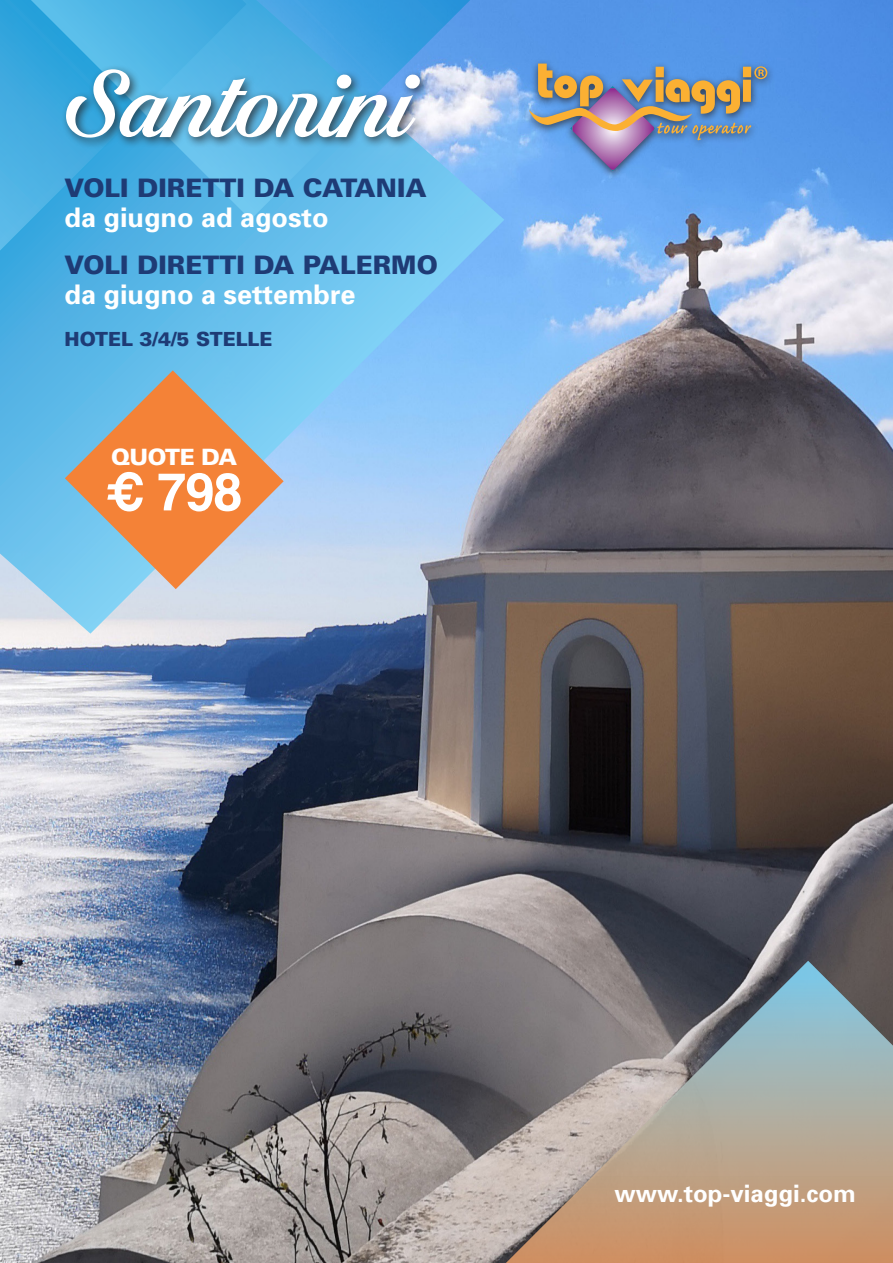
<style>
.page{position:relative;width:893px;height:1263px;background:#fff}
.page>*{position:absolute;margin:0;border:0;box-sizing:border-box;transform-origin:0 0}
.t1{font:105px "Shaded Larch PERSONALUSEONLY";color:#fff}
.t2{font:700 52.5px "Helvetica";color:#fff}
.t3{font:700 27px "Univers";color:#fff}
.t4{font:900 25.5px "Univers";color:#1e3b75}
.t5{font:700 24px "Univers";color:#fff}
.t6{font:900 22.5px "Univers";letter-spacing:-.02em;color:#fff}
.t7{font:900 19.5px "Univers";color:#1e3b75}
</style>
<div class="page">
<img style="left:0;top:0;width:892px;height:1263px">
<svg style="left:1px;top:0;width:503px;height:634px;background:#8ac2e8"></svg>
<svg style="left:1px;top:0;width:245px;height:304px;background:#4cb0e3"></svg>
<svg style="left:29px;top:0;width:443px;height:220px;background:#56b3e6"></svg>
<div style="left:61px;top:64px;width:370px;height:85px;background:#231f20;opacity:.75"></div>
<svg style="left:65px;top:370px;width:219px;height:219px;background:#bba796"></svg>
<div style="left:522px;top:58px;width:253px;height:122px;background:#231f20;opacity:.75"></div>
<svg style="left:529px;top:64px;width:238px;height:107px;background:#8395b3"></svg>
<svg style="left:432px;top:961px;width:461px;height:302px;background:#9e9389"></svg>
<p class="t1" style="left:65px;top:44px;width:350px">Santorini</p>
<p class="t4" style="left:65px;top:172px;width:364px">VOLI DIRETTI DA CATANIA</p>
<p class="t3" style="left:65px;top:201px;width:266px">da giugno ad agosto</p>
<p class="t4" style="left:65px;top:248px;width:375px">VOLI DIRETTI DA PALERMO</p>
<p class="t3" style="left:65px;top:278px;width:293px">da giugno a settembre</p>
<p class="t7" style="left:65px;top:327px;width:209px">HOTEL 3/4/5 STELLE</p>
<p class="t6" style="left:111px;top:443px;width:127px">QUOTE DA</p>
<p class="t2" style="left:106px;top:450px;width:139px">€ 798</p>
<p class="t5" style="left:614px;top:1179px;width:243px">www.top-viaggi.com</p>
</div>
